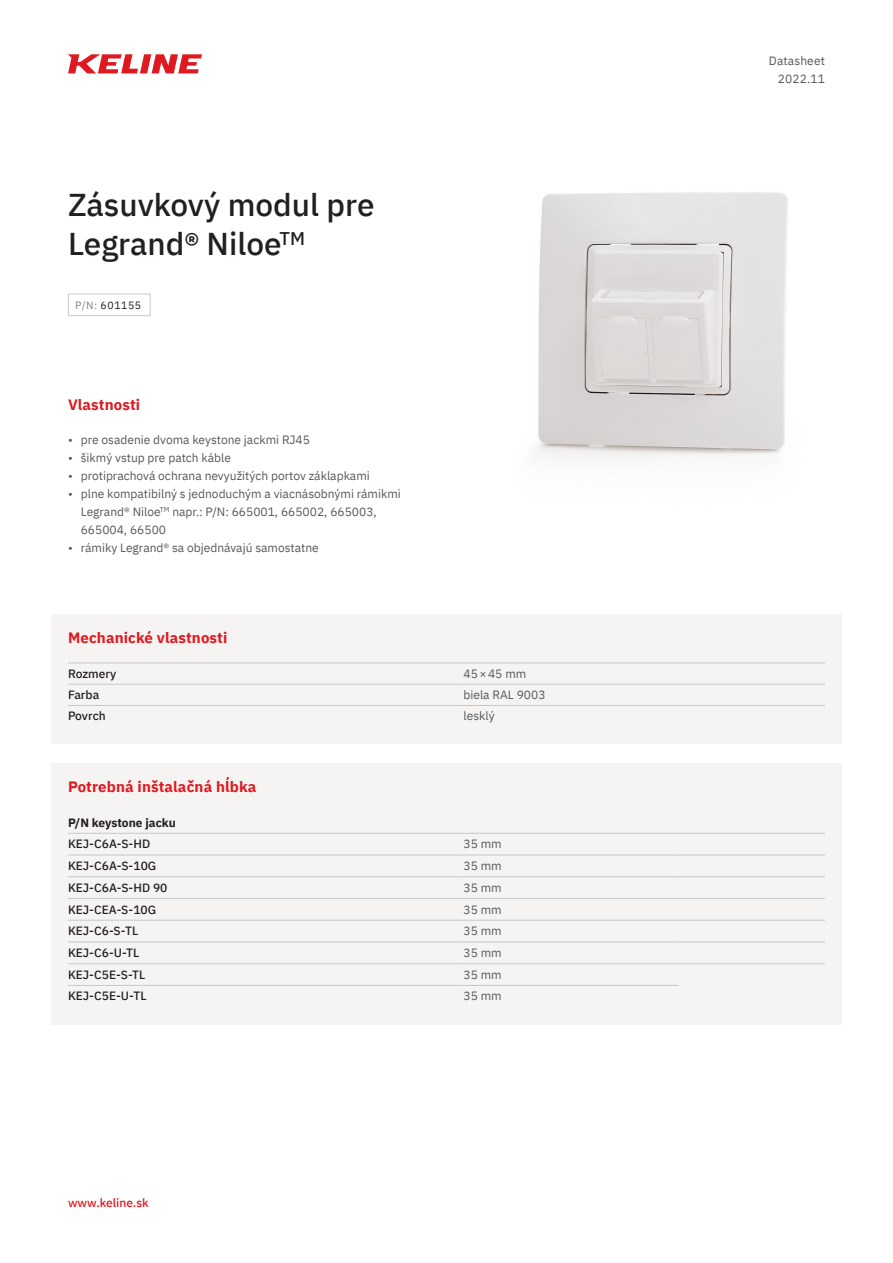
<style>
.page{position:relative;width:893px;height:1263px;background:#fff}
.page>*{position:absolute;margin:0;border:0;box-sizing:border-box;transform-origin:0 0}
.t1{font:500 31.5px/39px "IBM Plex Sans";color:#231f20}
.t2{font:700 15px "IBM Plex Sans";letter-spacing:.01em;color:#de1920}
.TAB_value{font:12px/18px "IBM Plex Sans";color:#57585a}
.TAB_Category{font:500 12px "IBM Plex Sans";color:#231f20}
.TAB_Category-2{font:700 12px "IBM Plex Sans";letter-spacing:-.005em;color:#231f20}
.t3{font:500 12px "IBM Plex Sans";color:#de1920}
.Product_Code{font:10.5px "IBM Plex Sans";letter-spacing:.055em;color:#231f20}
.s1{color:#808285}
</style>
<div class="page">
<img style="left:537px;top:192px;width:251px;height:265px">
<div style="left:68px;top:294px;width:83px;height:22px;border:1px solid #c7c8ca"></div>
<div style="left:51px;top:614px;width:791px;height:130px;background:#f6f4f2"></div>
<hr style="left:68px;top:663px;width:395px;height:1px;background:#c7c8ca">
<hr style="left:463px;top:663px;width:362px;height:1px;background:#c7c8ca">
<hr style="left:68px;top:684px;width:395px;height:1px;background:#c7c8ca">
<hr style="left:463px;top:684px;width:362px;height:1px;background:#c7c8ca">
<hr style="left:68px;top:705px;width:395px;height:1px;background:#c7c8ca">
<hr style="left:463px;top:705px;width:362px;height:1px;background:#c7c8ca">
<svg style="left:68px;top:54px;width:134px;height:19px"></svg>
<div style="left:51px;top:763px;width:791px;height:261px;background:#f6f4f2"></div>
<hr style="left:68px;top:833px;width:395px;height:1px;background:#c7c8ca">
<hr style="left:463px;top:833px;width:215px;height:1px;background:#c7c8ca">
<hr style="left:678px;top:833px;width:147px;height:1px;background:#c7c8ca">
<hr style="left:68px;top:855px;width:395px;height:1px;background:#c7c8ca">
<hr style="left:463px;top:855px;width:215px;height:1px;background:#c7c8ca">
<hr style="left:678px;top:855px;width:147px;height:1px;background:#c7c8ca">
<hr style="left:68px;top:876px;width:395px;height:1px;background:#c7c8ca">
<hr style="left:463px;top:876px;width:215px;height:1px;background:#c7c8ca">
<hr style="left:678px;top:876px;width:147px;height:1px;background:#c7c8ca">
<hr style="left:68px;top:898px;width:395px;height:1px;background:#c7c8ca">
<hr style="left:463px;top:898px;width:215px;height:1px;background:#c7c8ca">
<hr style="left:678px;top:898px;width:147px;height:1px;background:#c7c8ca">
<hr style="left:68px;top:920px;width:395px;height:1px;background:#c7c8ca">
<hr style="left:463px;top:920px;width:215px;height:1px;background:#c7c8ca">
<hr style="left:678px;top:920px;width:147px;height:1px;background:#c7c8ca">
<hr style="left:68px;top:941px;width:395px;height:1px;background:#c7c8ca">
<hr style="left:463px;top:941px;width:215px;height:1px;background:#c7c8ca">
<hr style="left:678px;top:941px;width:147px;height:1px;background:#c7c8ca">
<hr style="left:68px;top:963px;width:395px;height:1px;background:#c7c8ca">
<hr style="left:463px;top:963px;width:215px;height:1px;background:#c7c8ca">
<hr style="left:678px;top:963px;width:147px;height:1px;background:#c7c8ca">
<hr style="left:68px;top:985px;width:395px;height:1px;background:#c7c8ca">
<hr style="left:463px;top:985px;width:215px;height:1px;background:#c7c8ca">
<h1 class="t1" style="left:68px;top:183px;width:308px">Zásuvkový modul pre<br>Legrand® Niloe<sup>TM</sup></h1>
<p class="Product_Code" style="left:75px;top:297px;width:67px"><span class="s1">P/N:</span> 601155</p>
<h3 class="t2" style="left:68px;top:393px;width:74px">Vlastnosti</h3>
<p class="TAB_value" style="left:68px;top:430px;width:243px">• pre osadenie dvoma keystone jackmi RJ45</p>
<p class="TAB_value" style="left:68px;top:448px;width:165px">• šikmý vstup pre patch káble</p>
<p class="TAB_value" style="left:68px;top:466px;width:303px">• protiprachová ochrana nevyužitých portov záklapkami</p>
<p class="TAB_value" style="left:81px;top:484px;width:322px;text-indent:-13px">• plne kompatibilný s jednoduchým a viacnásobnými rámikmi<br>Legrand® Niloe<sup>TM</sup> napr.: P/N: 665001, 665002, 665003,<br>665004, 66500</p>
<p class="TAB_value" style="left:68px;top:538px;width:252px">• rámiky Legrand® sa objednávajú samostatne</p>
<h3 class="t2" style="left:68px;top:626px;width:161px">Mechanické vlastnosti</h3>
<p class="TAB_Category" style="left:68px;top:664px;width:50px">Rozmery</p>
<p class="TAB_value" style="left:463px;top:663px;width:64px">45×45 mm</p>
<p class="TAB_Category" style="left:68px;top:685px;width:33px">Farba</p>
<p class="TAB_value" style="left:463px;top:685px;width:84px">biela RAL 9003</p>
<p class="TAB_Category" style="left:68px;top:707px;width:39px">Povrch</p>
<p class="TAB_value" style="left:463px;top:706px;width:33px">lesklý</p>
<h3 class="t2" style="left:68px;top:775px;width:190px">Potrebná inštalačná hĺbka</h3>
<p class="TAB_Category-2" style="left:68px;top:813px;width:109px">P/N keystone jacku</p>
<p class="TAB_Category" style="left:68px;top:835px;width:84px">KEJ-C6A-S-HD</p>
<p class="TAB_value" style="left:463px;top:834px;width:40px">35 mm</p>
<p class="TAB_Category" style="left:68px;top:856px;width:90px">KEJ-C6A-S-10G</p>
<p class="TAB_value" style="left:463px;top:856px;width:40px">35 mm</p>
<p class="TAB_Category" style="left:68px;top:878px;width:101px">KEJ-C6A-S-HD 90</p>
<p class="TAB_value" style="left:463px;top:877px;width:40px">35 mm</p>
<p class="TAB_Category" style="left:68px;top:900px;width:90px">KEJ-CEA-S-10G</p>
<p class="TAB_value" style="left:463px;top:899px;width:40px">35 mm</p>
<p class="TAB_Category" style="left:68px;top:922px;width:72px">KEJ-C6-S-TL</p>
<p class="TAB_value" style="left:463px;top:921px;width:40px">35 mm</p>
<p class="TAB_Category" style="left:68px;top:943px;width:73px">KEJ-C6-U-TL</p>
<p class="TAB_value" style="left:463px;top:943px;width:40px">35 mm</p>
<p class="TAB_Category" style="left:68px;top:965px;width:79px">KEJ-C5E-S-TL</p>
<p class="TAB_value" style="left:463px;top:964px;width:40px">35 mm</p>
<p class="TAB_Category" style="left:68px;top:987px;width:80px">KEJ-C5E-U-TL</p>
<p class="TAB_value" style="left:463px;top:986px;width:40px">35 mm</p>
<p class="t3" style="left:68px;top:1193px;width:82px">www.keline.sk</p>
<p class="TAB_value" style="left:769px;top:51px;width:58px">Datasheet</p>
<p class="TAB_value" style="left:778px;top:69px;width:49px">2022.11</p>
</div>
